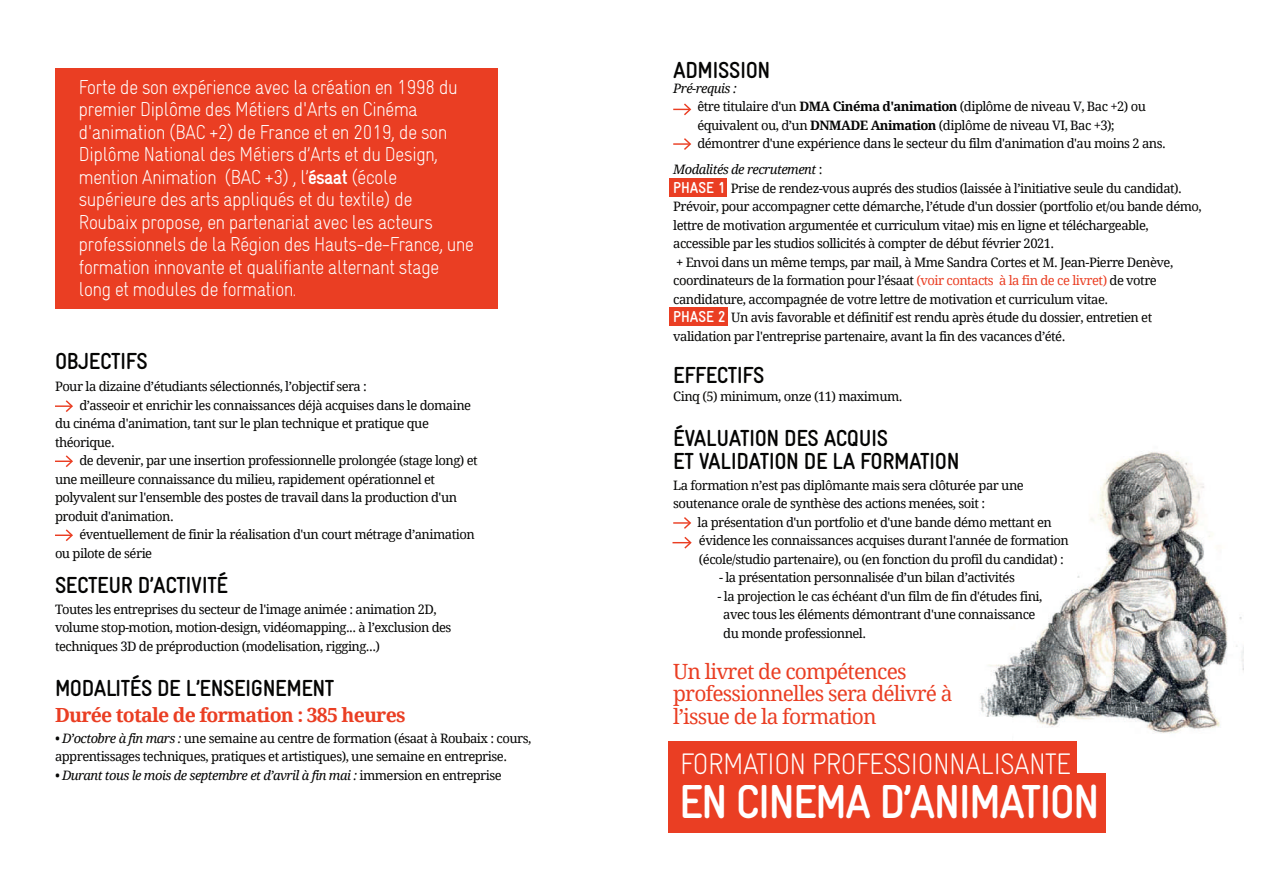
<style>
.page{position:relative;width:1263px;height:893px;background:#fff}
.page>*{position:absolute;margin:0;border:0;box-sizing:border-box;transform-origin:0 0}
.t1{font:700 48px "Gravur Condensed";letter-spacing:-.04em;color:#fff}
.t2{font:300 29.7px "Gravur Condensed";letter-spacing:-.04em;color:#fff}
.t3{font:700 23.25px/22.2px "Gravur Condensed";letter-spacing:-.02em;color:#050504}
.t4{font:21px/22.5px "Droid Serif";letter-spacing:-.04em;color:#ea3e23}
.t5{font:300 20.25px/22.5px "Gravur Condensed";letter-spacing:-.04em;color:#fff}
.t6{font:700 19.5px "Droid Serif";letter-spacing:-.04em;color:#ea3e23}
.t7{font:13.05px/18.5px "Droid Serif";letter-spacing:-.04em;color:#050504}
.t8{font:italic 13.05px "Droid Serif";letter-spacing:-.04em;color:#050504}
.s1{font-weight:700}
.s2{font-style:italic}
.s3{font-style:normal}
.s4{font-family:"Gravur Condensed";font-weight:700;font-size:15.9px;color:#fff}
.s5{color:#ea3e23}
</style>
<div class="page">
<div style="left:670px;top:179px;width:57px;height:18px;background:#ea3e23"></div>
<div style="left:670px;top:307px;width:58px;height:19px;background:#ea3e23"></div>
<div style="left:55px;top:69px;width:443px;height:240px;background:#ea3e23"></div>
<svg style="left:55px;top:400px;width:18px;height:12px"></svg>
<svg style="left:55px;top:455px;width:18px;height:12px"></svg>
<svg style="left:673px;top:103px;width:18px;height:12px"></svg>
<svg style="left:672px;top:537px;width:20px;height:12px"></svg>
<svg style="left:673px;top:517px;width:18px;height:12px"></svg>
<svg style="left:55px;top:529px;width:18px;height:12px"></svg>
<div style="left:668px;top:773px;width:437px;height:59px;background:#ea3e23"></div>
<div style="left:668px;top:742px;width:409px;height:43px;background:#ea3e23"></div>
<svg style="left:673px;top:138px;width:18px;height:12px"></svg>
<img style="left:980px;top:452px;width:263px;height:281px">
<div style="left:948px;top:716px;width:64px;height:24px;background:#fff"></div>
<p class="t5" style="left:79px;top:75px;width:397px">Forte de son expérience avec la création en 1998 du premier Diplôme des Métiers d'Arts en Cinéma d'animation (BAC +2) de France et en 2019, de son Diplôme National des Métiers d’Arts et du Design, mention Animation (BAC +3) , l’<span class="s1">ésaat</span> (école supérieure des arts appliqués et du textile) de Roubaix propose, en partenariat avec les acteurs professionnels de la Région des Hauts-de-France, une formation innovante et qualifiante alternant stage long et modules de formation.</p>
<h3 class="t3" style="left:55px;top:350px;width:94px">OBJECTIFS</h3>
<p class="t7" style="left:55px;top:377px;width:314px">Pour la dizaine d’étudiants sélectionnés, l’objectif sera :</p>
<p class="t7" style="left:79px;top:395px;width:393px">d’asseoir et enrichir les connaissances déjà acquises dans le domaine</p>
<p class="t7" style="left:55px;top:414px;width:375px">du cinéma d'animation, tant sur le plan technique et pratique que</p>
<p class="t7" style="left:55px;top:432px;width:61px">théorique.</p>
<p class="t7" style="left:79px;top:451px;width:400px">de devenir, par une insertion professionnelle prolongée (stage long) et</p>
<p class="t7" style="left:55px;top:469px;width:382px">une meilleure connaissance du milieu, rapidement opérationnel et</p>
<p class="t7" style="left:55px;top:488px;width:404px">polyvalent sur l'ensemble des postes de travail dans la production d'un</p>
<p class="t7" style="left:55px;top:506px;width:120px">produit d'animation.</p>
<p class="t7" style="left:79px;top:525px;width:397px">éventuellement de finir la réalisation d'un court métrage d’animation</p>
<p class="t7" style="left:55px;top:543px;width:99px">ou pilote de série</p>
<h3 class="t3" style="left:55px;top:574px;width:175px">SECTEUR D’ACTIVITÉ</h3>
<p class="t7" style="left:55px;top:600px;width:398px">Toutes les entreprises du secteur de l'image animée : animation 2D, volume stop-motion, motion-design, vidéomapping... à l’exclusion des techniques 3D de préproduction (modelisation, rigging...)</p>
<h3 class="t3" style="left:55px;top:677px;width:281px">MODALITÉS DE L’ENSEIGNEMENT</h3>
<h3 class="t6" style="left:55px;top:701px;width:352px">Durée totale de formation : 385 heures</h3>
<p class="t7" style="left:55px;top:728px;width:478px"><span class="s2">• D’octobre à fin mars :</span> une semaine au centre de formation (ésaat à Roubaix : cours, apprentissages techniques, pratiques et artistiques), une semaine en entreprise.</p>
<p class="t8" style="left:55px;top:766px;width:448px">• Durant tous le mois de septembre et d’avril à fin mai : <span class="s3">immersion en entreprise</span></p>
<h3 class="t3" style="left:673px;top:59px;width:99px">ADMISSION</h3>
<p class="t7" style="left:697px;top:79px;width:470px;text-indent:-24px"><span class="s2">Pré-requis :<br></span>être titulaire d'un <span class="s1">DMA Cinéma d'animation</span> (diplôme de niveau V, Bac +2) ou équivalent ou, d’un <span class="s1">DNMADE Animation</span> (diplôme de niveau VI, Bac +3); démontrer d'une expérience dans le secteur du film d'animation d'au moins 2 ans.</p>
<p class="t7" style="left:673px;top:160px;width:530px"><span class="s2">Modalités de recrutement</span> :<br><span class="s4">PHASE 1</span> Prise de rendez-vous auprés des studios (laissée à l’initiative seule du candidat).<br>Prévoir, pour accompagner cette démarche, l’étude d'un dossier (portfolio et/ou bande démo, lettre de motivation argumentée et curriculum vitae) mis en ligne et téléchargeable, accessible par les studios sollicités à compter de début février 2021.<br><span class="s1">+</span> Envoi dans un même temps, par mail, à Mme Sandra Cortes et M. Jean-Pierre Denève, coordinateurs de la formation pour l’ésaat <span class="s5">(voir contacts à la fin de ce livret)</span> de votre candidature, accompagnée de votre lettre de motivation et curriculum vitae.<br><span class="s4">PHASE 2</span> Un avis favorable et définitif est rendu après étude du dossier, entretien et validation par l'entreprise partenaire, avant la fin des vacances d’été.</p>
<h3 class="t3" style="left:673px;top:364px;width:93px">EFFECTIFS</h3>
<p class="t7" style="left:673px;top:386px;width:231px">Cinq (5) minimum, onze (11) maximum.</p>
<h3 class="t3" style="left:673px;top:427px;width:288px">ÉVALUATION DES ACQUIS<br>ET VALIDATION DE LA FORMATION</h3>
<p class="t7" style="left:673px;top:475px;width:352px">La formation n’est pas diplômante mais sera clôturée par une soutenance orale de synthèse des actions menées, soit :</p>
<p class="t7" style="left:697px;top:512px;width:373px">la présentation d'un portfolio et d'une bande démo mettant en évidence les connaissances acquises durant l'année de formation (école/studio partenaire), ou (en fonction du profil du candidat) :</p>
<p class="t7" style="left:719px;top:568px;width:297px">- la présentation personnalisée d’un bilan d’activités</p>
<p class="t7" style="left:723px;top:586px;width:321px;text-indent:-6px">- la projection le cas échéant d'un film de fin d'études fini, avec tous les éléments démontrant d'une connaissance du monde professionnel.</p>
<h3 class="t4" style="left:673px;top:659px;width:281px">Un livret de compétences professionnelles sera délivré à l’issue de la formation</h3>
<h2 class="t2" style="left:680px;top:748px;width:393px">FORMATION PROFESSIONNALISANTE</h2>
<h1 class="t1" style="left:679px;top:775px;width:422px">EN CINÉMA D’ANIMATION</h1>
</div>
